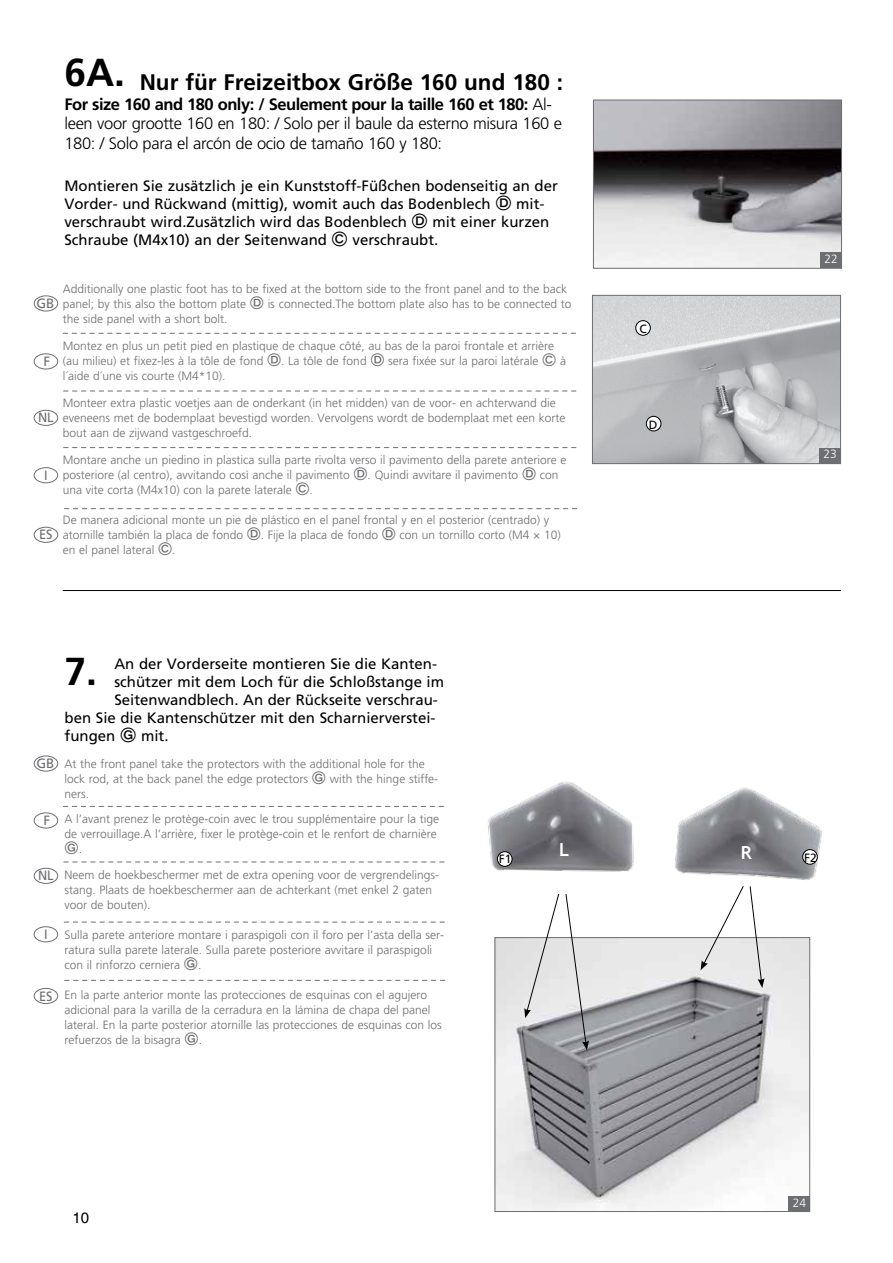
<style>
.page{position:relative;width:893px;height:1263px;background:#fff}
.page>*{position:absolute;margin:0;border:0;box-sizing:border-box;transform-origin:0 0}
.t1{font:700 39px "Frutiger LT Pro";color:#000}
.t2{font:700 22.5px "Frutiger LT Pro";color:#000}
.t3{font:700 18px "Trebuchet MS";color:#fff}
.t4{font:300 16.5px/19.5px "Frutiger LT Pro";letter-spacing:-.02em;color:#000}
.t5{font:15px/18px "Frutiger LT Pro";color:#000}
.t6{font:15px "Helvetica World";color:#000}
.t7{font:15px "Bundesbahn Pi 3";color:#6d6e71}
.t8{font:13.5px "Frutiger LT Pro";color:#6d6e71;scale:.95 1}
.t9{font:13.5px "Frutiger LT Pro";color:#6d6e71}
.t10{font:300 12px/15px "Frutiger LT Pro";color:#6d6e71}
.t11{font:300 12px "Frutiger LT Pro";color:#fff}
.t12{font:12px "Frutiger LT Pro";color:#000}
.s1{font-weight:700}
.s2{font-family:"Bundesbahn Pi 3";font-size:17.25px}
.s3{font-family:"Bundesbahn Pi 3";font-weight:400;font-size:15px}
.s4{font-family:"Frutiger LT Pro";font-weight:300;font-size:12px}
</style>
<div class="page">
<hr style="left:63px;top:590px;width:778px;height:1px;background:#000">
<img style="left:594px;top:297px;width:245px;height:165px">
<div style="left:592px;top:295px;width:249px;height:169px;border:1px solid #6d6e71"></div>
<div style="left:820px;top:448px;width:21px;height:15px;background:#6d6e71"></div>
<div style="left:646px;top:416px;width:15px;height:15px;background:#fff;border-radius:50%"></div>
<div style="left:646px;top:416px;width:15px;height:15px;border:1px solid #000;border-radius:50%"></div>
<div style="left:636px;top:321px;width:14px;height:14px;background:#fff;border-radius:50%"></div>
<div style="left:635px;top:320px;width:16px;height:16px;border:1px solid #000;border-radius:50%"></div>
<div style="left:34px;top:295px;width:24px;height:16px;border:1px solid #6d6e71;border-radius:50%"></div>
<div style="left:34px;top:353px;width:24px;height:16px;border:1px solid #6d6e71;border-radius:50%"></div>
<div style="left:34px;top:410px;width:24px;height:16px;border:1px solid #6d6e71;border-radius:50%"></div>
<div style="left:34px;top:467px;width:24px;height:16px;border:1px solid #6d6e71;border-radius:50%"></div>
<div style="left:34px;top:527px;width:24px;height:16px;border:1px solid #6d6e71;border-radius:50%"></div>
<img style="left:496px;top:939px;width:312px;height:271px">
<div style="left:494px;top:937px;width:316px;height:275px;border:1px solid #6d6e71"></div>
<img style="left:488px;top:782px;width:334px;height:98px">
<div style="left:789px;top:1196px;width:21px;height:16px;background:#6d6e71"></div>
<div style="left:497px;top:852px;width:15px;height:14px;background:#fff;border-radius:50%"></div>
<div style="left:497px;top:851px;width:15px;height:16px;border:1px solid #000;border-radius:50%"></div>
<div style="left:803px;top:849px;width:14px;height:15px;background:#fff;border-radius:50%"></div>
<div style="left:802px;top:849px;width:16px;height:15px;border:1px solid #000;border-radius:50%"></div>
<div style="left:34px;top:756px;width:24px;height:15px;border:1px solid #6d6e71;border-radius:50%"></div>
<div style="left:34px;top:812px;width:24px;height:16px;border:1px solid #6d6e71;border-radius:50%"></div>
<div style="left:34px;top:868px;width:24px;height:16px;border:1px solid #6d6e71;border-radius:50%"></div>
<div style="left:34px;top:926px;width:24px;height:16px;border:1px solid #6d6e71;border-radius:50%"></div>
<div style="left:34px;top:988px;width:24px;height:16px;border:1px solid #6d6e71;border-radius:50%"></div>
<svg style="left:63px;top:333px;width:513px;height:1px"></svg>
<svg style="left:64px;top:391px;width:512px;height:1px"></svg>
<svg style="left:64px;top:447px;width:512px;height:1px"></svg>
<svg style="left:64px;top:508px;width:513px;height:1px"></svg>
<svg style="left:63px;top:806px;width:381px;height:1px"></svg>
<svg style="left:64px;top:861px;width:380px;height:1px"></svg>
<svg style="left:64px;top:922px;width:380px;height:1px"></svg>
<svg style="left:65px;top:980px;width:380px;height:1px"></svg>
<img style="left:595px;top:102px;width:245px;height:165px">
<div style="left:593px;top:100px;width:249px;height:169px;border:1px solid #6d6e71"></div>
<div style="left:821px;top:252px;width:21px;height:16px;background:#6d6e71"></div>
<svg style="left:524px;top:893px;width:65px;height:157px"></svg>
<svg style="left:701px;top:886px;width:63px;height:102px"></svg>
<p class="t9" style="left:36px;top:296px;width:19px">GB</p>
<p class="t9" style="left:43px;top:353px;width:8px">F</p>
<p class="t8" style="left:38px;top:410px;width:18px">NL</p>
<p class="t8" style="left:44px;top:467px;width:5px">I</p>
<p class="t8" style="left:39px;top:527px;width:16px">ES</p>
<h1 class="t1" style="left:64px;top:50px;width:62px">6A.</h1>
<h2 class="t2" style="left:140px;top:69px;width:425px">Nur für Freizeitbox Größe 160 und 180 :</h2>
<h3 class="t4" style="left:64px;top:94px;width:499px"><span class="s1">For size 160 and 180 only: / Seulement pour la taille 160 et 180:</span> Al&shy;leen voor grootte 160 en 180: / Solo per il baule da esterno misura 160 e<br>180: / Solo para el arcón de ocio de tamaño 160 y 180:</h3>
<p class="t5" style="left:64px;top:176px;width:495px">Montieren Sie zusätzlich je ein Kunststoff-Füßchen bodenseitig an der Vorder- und Rückwand (mittig), womit auch das Bodenblech <span class="s2">D</span> mit&shy;verschraubt wird.Zusätzlich wird das Bodenblech <span class="s2">D</span> mit einer kurzen Schraube (M4x10) an der Seitenwand <span class="s2">C</span> verschraubt.</p>
<p class="t10" style="left:63px;top:282px;width:510px">Additionally one plastic foot has to be fixed at the bottom side to the front panel and to the back panel; by this also the bottom plate <span class="s3">D</span> is connected.The bottom plate also has to be connected to the side panel with a short bolt.</p>
<p class="t10" style="left:63px;top:339px;width:505px">Montez en plus un petit pied en plastique de chaque côté, au bas de la paroi frontale et arrière (au milieu) et fixez-les à la tôle de fond <span class="s3">D</span>. La tôle de fond <span class="s3">D</span> sera fixée sur la paroi latérale <span class="s3">C</span> à l´aide d´une vis courte (M4*10).</p>
<p class="t10" style="left:63px;top:396px;width:504px">Monteer extra plastic voetjes aan de onderkant (in het midden) van de voor- en achterwand die eveneens met de bodemplaat bevestigd worden. Vervolgens wordt de bodemplaat met een korte bout aan de zijwand vastgeschroefd.</p>
<p class="t10" style="left:63px;top:453px;width:505px">Montare anche un piedino in plastica sulla parte rivolta verso il pavimento della parete anteriore e posteriore (al centro), avvitando così anche il pavimento <span class="s3">D</span>. Quindi avvitare il pavimento <span class="s3">D</span> con una vite corta (M4x10) con la parete laterale <span class="s3">C</span>.</p>
<p class="t10" style="left:63px;top:513px;width:499px">De manera adicional monte un pie de plástico en el panel frontal y en el posterior (centrado) y atornille también la placa de fondo <span class="s3">D</span>. Fije la placa de fondo <span class="s3">D</span> con un tornillo corto (M4 × 10) en el panel lateral <span class="s3">C</span>.</p>
<p class="t12" style="left:639px;top:322px;width:9px">C</p>
<p class="t12" style="left:649px;top:417px;width:10px">D</p>
<p class="t11" style="left:825px;top:252px;width:15px">22</p>
<p class="t11" style="left:824px;top:447px;width:15px">23</p>
<p class="t9" style="left:36px;top:756px;width:19px">GB</p>
<p class="t9" style="left:43px;top:812px;width:8px">F</p>
<p class="t8" style="left:38px;top:868px;width:18px">NL</p>
<p class="t8" style="left:44px;top:926px;width:5px">I</p>
<p class="t8" style="left:39px;top:988px;width:16px">ES</p>
<p class="t5" style="left:114px;top:654px;width:324px">An der Vorderseite montieren Sie die Kanten-</p>
<p class="t5" style="left:114px;top:672px;width:331px">schützer mit dem Loch für die Schloßstange im</p>
<p class="t5" style="left:114px;top:690px;width:325px">Seitenwandblech. An der Rückseite verschrau-</p>
<p class="t5" style="left:65px;top:708px;width:372px">ben Sie die Kantenschützer mit den Scharnierverstei-</p>
<p class="t5" style="left:65px;top:726px;width:105px">fungen <span class="s2">G</span> mit.</p>
<p class="t10" style="left:65px;top:756px;width:375px">At the front panel take the protectors with the additional hole for the lock rod, at the back panel the edge protectors <span class="s3">G</span> with the hinge stiffe&shy;ners.</p>
<p class="t10" style="left:65px;top:812px;width:376px">A l’avant prenez le protège-coin avec le trou supplémentaire pour la tige de verrouillage.A l’arrière, fixer le protège-coin et le renfort de charnière</p>
<p class="t7" style="left:65px;top:841px;width:19px">G<span class="s4">.</span></p>
<p class="t10" style="left:65px;top:867px;width:376px">Neem de hoekbeschermer met de extra opening voor de vergrendelings&shy;stang. Plaats de hoekbeschermer aan de achterkant (met enkel 2 gaten voor de bouten).</p>
<p class="t10" style="left:65px;top:927px;width:381px">Sulla parete anteriore montare i paraspigoli con il foro per l’asta della ser&shy;ratura sulla parete laterale. Sulla parete posteriore avvitare il paraspigoli con il rinforzo cerniera <span class="s3">G</span>.</p>
<p class="t10" style="left:65px;top:987px;width:379px">En la parte anterior monte las protecciones de esquinas con el agujero adicional para la varilla de la cerradura en la lámina de chapa del panel lateral. En la parte posterior atornille las protecciones de esquinas con los refuerzos de la bisagra <span class="s3">G</span>.</p>
<h1 class="t1" style="left:65px;top:649px;width:34px">7.</h1>
<h3 class="t3" style="left:559px;top:838px;width:11px">L</h3>
<h3 class="t3" style="left:741px;top:842px;width:12px">R</h3>
<p class="t12" style="left:499px;top:852px;width:14px">F1</p>
<p class="t12" style="left:804px;top:850px;width:14px">F2</p>
<p class="t6" style="left:72px;top:1209px;width:18px">10</p>
<p class="t11" style="left:793px;top:1195px;width:15px">24</p>
</div>
